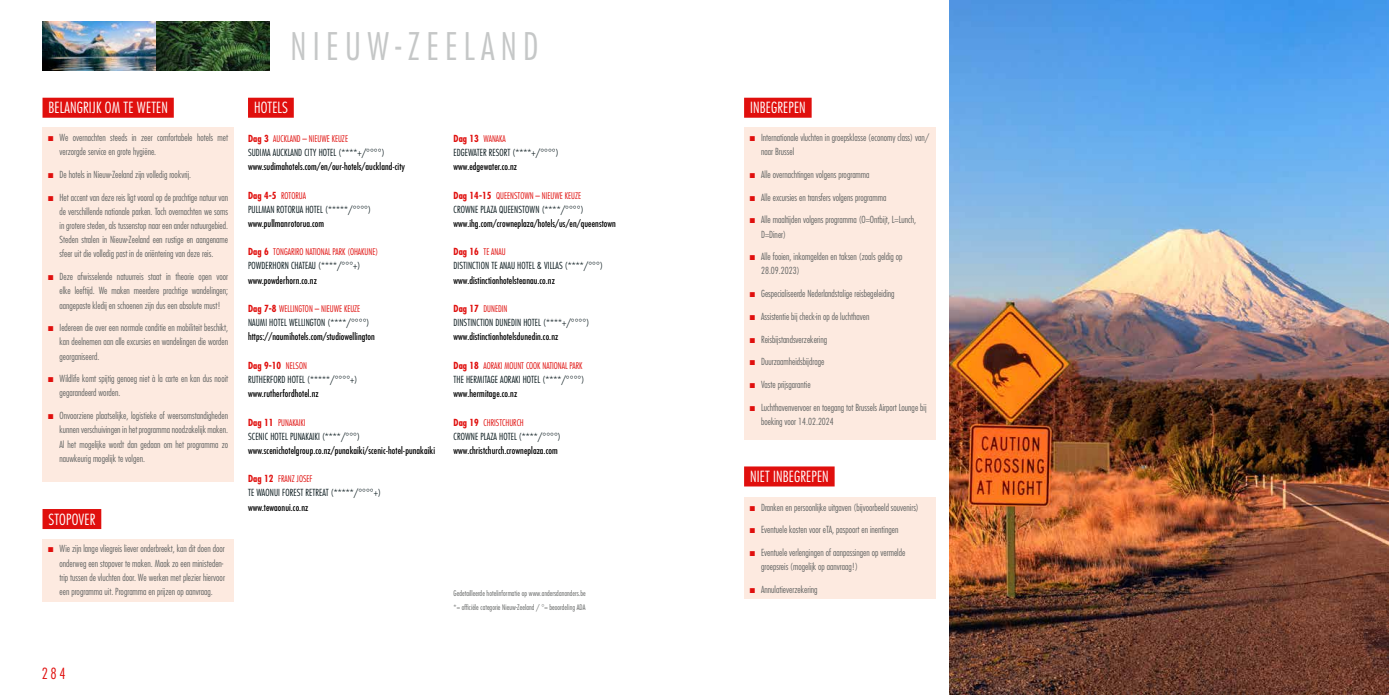
<style>
.page{position:relative;width:1389px;height:695px;background:#fff}
.page>*{position:absolute;margin:0;border:0;box-sizing:border-box;transform-origin:0 0}
.t1{font:300 condensed 37px "Futura Std";letter-spacing:.17em;color:#c5c7c7}
.t2{font:300 condensed 15px "Futura Std";letter-spacing:.01em;color:#fff}
.t3{font:300 condensed 15px "Futura Std";color:#e00f0d}
.t4{font:300 condensed 9.5px/14.2px "Futura Std";color:#626463}
.t5{font:300 condensed 9.5px/14.2px "Futura Std";letter-spacing:.01em;color:#051519}
.t6{font:condensed 9.5px "Futura Std";letter-spacing:.01em;color:#000}
.t7{font:300 condensed 9px "Futura Std";color:#e00f0d}
.t8{font:300 condensed 7.5px/14.2px "Futura Std";letter-spacing:.01em;color:#626463}
.s1{color:#e00f0d}
.s2{font-weight:700;font-size:9.5px}
.s3{font-weight:700;color:#e00f0d}
.s4{font-size:9px;color:#e00f0d}
</style>
<div class="page">
<img style="left:950px;top:0;width:439px;height:694px">
<img style="left:156px;top:21px;width:113px;height:50px">
<img style="left:43px;top:21px;width:113px;height:50px">
<div style="left:43px;top:98px;width:131px;height:20px;background:#e00f0d"></div>
<div style="left:43px;top:128px;width:191px;height:354px;background:#fdeae0"></div>
<div style="left:248px;top:98px;width:46px;height:20px;background:#e00f0d"></div>
<div style="left:744px;top:128px;width:191px;height:311px;background:#fdeae0"></div>
<div style="left:744px;top:497px;width:191px;height:101px;background:#fdeae0"></div>
<div style="left:43px;top:539px;width:191px;height:62px;background:#fdeae0"></div>
<div style="left:744px;top:466px;width:91px;height:20px;background:#e00f0d"></div>
<div style="left:744px;top:98px;width:68px;height:20px;background:#e00f0d"></div>
<div style="left:43px;top:509px;width:58px;height:20px;background:#e00f0d"></div>
<h2 class="t2" style="left:49px;top:99px;width:121px">BELANGRIJK OM TE WETEN</h2>
<p class="t4" style="left:60px;top:130px;width:170px;text-indent:-11px"><span class="s1">■</span> We overnachten steeds in zeer comfortabele hotels met verzorgde service en grote hygiëne.</p>
<p class="t4" style="left:48px;top:167px;width:145px"><span class="s1">■</span> De hotels in Nieuw-Zeeland zijn volledig rookvrij.</p>
<p class="t4" style="left:60px;top:190px;width:170px;text-align:justify;text-indent:-11px"><span class="s1">■</span> Het accent van deze reis ligt vooral op de prachtige natuur van de verschillende nationale parken. Toch overnachten we soms in grotere steden, als tussenstop naar een ander natuurgebied.<br>Steden stralen in Nieuw-Zeeland een rustige en aangename sfeer uit die volledig past in de oriëntering van deze reis.</p>
<p class="t4" style="left:60px;top:269px;width:170px;text-align:justify;text-indent:-11px"><span class="s1">■</span> Deze afwisselende natuurreis staat in theorie open voor elke leeftijd. We maken meerdere prachtige wandelingen; aangepaste kledij en schoenen zijn dus een absolute must!</p>
<p class="t4" style="left:60px;top:320px;width:170px;text-align:justify;text-indent:-11px"><span class="s1">■</span> Iedereen die over een normale conditie en mobiliteit beschikt, kan deelnemen aan alle excursies en wandelingen die worden georganiseerd.</p>
<p class="t4" style="left:60px;top:371px;width:170px;text-indent:-11px"><span class="s1">■</span> Wildlife komt spijtig genoeg niet à la carte en kan dus nooit gegarandeerd worden.</p>
<p class="t4" style="left:60px;top:408px;width:170px;text-align:justify;text-indent:-11px"><span class="s1">■</span> Onvoorziene plaatselijke, logistieke of weersomstandigheden kunnen verschuivingen in het programma noodzakelijk maken.<br>Al het mogelijke wordt dan gedaan om het programma zo nauwkeurig mogelijk te volgen.</p>
<h2 class="t2" style="left:49px;top:510px;width:48px">STOPOVER</h2>
<p class="t4" style="left:60px;top:541px;width:167px;text-indent:-11px"><span class="s1">■</span> Wie zijn lange vliegreis liever onderbreekt, kan dit doen door onderweg een stopover te maken. Maak zo een ministeden&shy;trip tussen de vluchten door. We werken met plezier hiervoor een programma uit. Programma en prijzen op aanvraag.</p>
<h1 class="t1" style="left:291px;top:24px;width:250px">NIEUW-ZEELAND</h1>
<h2 class="t2" style="left:254px;top:99px;width:35px">HOTELS</h2>
<p class="t7" style="left:248px;top:133px;width:102px"><span class="s2">Dag 3</span> AUCKLAND – NIEUWE KEUZE</p>
<p class="t5" style="left:248px;top:145px;width:138px">SUDIMA AUCKLAND CITY HOTEL (****+/°°°°)</p>
<p class="t6" style="left:248px;top:161px;width:159px">www.sudimahotels.com/en/our-hotels/auckland-city</p>
<p class="t7" style="left:248px;top:190px;width:59px"><span class="s2">Dag 4-5</span> ROTORUA</p>
<p class="t5" style="left:248px;top:202px;width:124px">PULLMAN ROTORUA HOTEL (*****/°°°°)</p>
<p class="t6" style="left:248px;top:218px;width:78px">www.pullmanrotorua.com</p>
<p class="t7" style="left:248px;top:246px;width:132px"><span class="s2">Dag 6</span> TONGARIRO NATIONAL PARK (OHAKUNE)</p>
<p class="t5" style="left:248px;top:259px;width:114px">POWDERHORN CHATEAU (****/°°°+)</p>
<p class="t6" style="left:248px;top:274px;width:70px">www.powderhorn.co.nz</p>
<p class="t7" style="left:248px;top:303px;width:114px"><span class="s2">Dag 7-8</span> WELLINGTON – NIEUWE KEUZE</p>
<p class="t5" style="left:248px;top:315px;width:123px">NAUMI HOTEL WELLINGTON (****/°°°°)</p>
<p class="t6" style="left:248px;top:331px;width:128px">https://naumihotels.com/studiowellington</p>
<p class="t5" style="left:248px;top:358px;width:111px"><span class="s3">Dag 9-10</span> <span class="s4">NELSON<br></span>RUTHERFORD HOTEL (*****/°°°°+)</p>
<p class="t6" style="left:248px;top:388px;width:72px">www.rutherfordhotel.nz</p>
<p class="t7" style="left:248px;top:417px;width:59px"><span class="s2">Dag 11</span> PUNAKAIKI</p>
<p class="t5" style="left:248px;top:429px;width:113px">SCENIC HOTEL PUNAKAIKI (****/°°°)</p>
<p class="t6" style="left:248px;top:444px;width:189px">www.scenichotelgroup.co.nz/punakaiki/scenic-hotel-punakaiki</p>
<p class="t7" style="left:248px;top:473px;width:66px"><span class="s2">Dag 12</span> FRANZ JOSEF</p>
<p class="t5" style="left:248px;top:485px;width:134px">TE WAONUI FOREST RETREAT (*****/°°°°+)</p>
<p class="t6" style="left:248px;top:501px;width:62px">www.tewaonui.co.nz</p>
<p class="t7" style="left:454px;top:133px;width:54px"><span class="s2">Dag 13</span> WANAKA</p>
<p class="t5" style="left:454px;top:145px;width:107px">EDGEWATER RESORT (****+/°°°°)</p>
<p class="t6" style="left:454px;top:161px;width:65px">www.edgewater.co.nz</p>
<p class="t7" style="left:454px;top:190px;width:129px"><span class="s2">Dag 14-15</span> QUEENSTOWN – NIEUWE KEUZE</p>
<p class="t5" style="left:454px;top:202px;width:131px">CROWNE PLAZA QUEENSTOWN (****/°°°°)</p>
<p class="t6" style="left:454px;top:218px;width:164px">www.ihg.com/crowneplaza/hotels/us/en/queenstown</p>
<p class="t7" style="left:454px;top:246px;width:54px"><span class="s2">Dag 16</span> TE ANAU</p>
<p class="t5" style="left:454px;top:259px;width:151px">DISTINCTION TE ANAU HOTEL &amp; VILLAS (****/°°°)</p>
<p class="t6" style="left:454px;top:274px;width:103px">www.distinctionhotelsteanau.co.nz</p>
<p class="t7" style="left:454px;top:303px;width:55px"><span class="s2">Dag 17</span> DUNEDIN</p>
<p class="t5" style="left:454px;top:315px;width:137px">DINSTINCTION DUNEDIN HOTEL (****+/°°°°)</p>
<p class="t6" style="left:454px;top:331px;width:106px">www.distinctionhotelsdunedin.co.nz</p>
<p class="t7" style="left:454px;top:360px;width:131px"><span class="s2">Dag 18</span> AORAKI MOUNT COOK NATIONAL PARK</p>
<p class="t5" style="left:454px;top:372px;width:132px">THE HERMITAGE AORAKI HOTEL (****/°°°°)</p>
<p class="t6" style="left:454px;top:388px;width:65px">www.hermitage.co.nz</p>
<p class="t7" style="left:454px;top:417px;width:72px"><span class="s2">Dag 19</span> CHRISTCHURCH</p>
<p class="t5" style="left:454px;top:429px;width:109px">CROWNE PLAZA HOTEL (****/°°°°)</p>
<p class="t6" style="left:454px;top:444px;width:106px">www.christchurch.crowneplaza.com</p>
<p class="t8" style="left:454px;top:585px;width:134px">Gedetailleerde hotelinformatie op www.andersdananders.be *= officiële categorie Nieuw-Zeeland / °= beoordeling ADA</p>
<h2 class="t3" style="left:42px;top:664px;width:25px">284</h2>
<h2 class="t2" style="left:750px;top:99px;width:57px">INBEGREPEN</h2>
<p class="t4" style="left:761px;top:130px;width:170px;text-indent:-11px"><span class="s1">■</span> Internationale vluchten in groepsklasse (economy class) van/ naar Brussel</p>
<p class="t4" style="left:750px;top:167px;width:121px"><span class="s1">■</span> Alle overnachtingen volgens programma</p>
<p class="t4" style="left:750px;top:190px;width:138px"><span class="s1">■</span> Alle excursies en transfers volgens programma</p>
<p class="t4" style="left:761px;top:213px;width:157px;text-indent:-11px"><span class="s1">■</span> Alle maaltijden volgens programma (O=Ontbijt, L=Lunch,<br>D=Diner)</p>
<p class="t4" style="left:761px;top:250px;width:143px;text-indent:-11px"><span class="s1">■</span> Alle fooien, inkomgelden en taksen (zoals geldig op<br>28.09.2023)</p>
<p class="t4" style="left:750px;top:286px;width:146px"><span class="s1">■</span> Gespecialiseerde Nederlandstalige reisbegeleiding</p>
<p class="t4" style="left:750px;top:309px;width:121px"><span class="s1">■</span> Assistentie bij check-in op de luchthaven</p>
<p class="t4" style="left:750px;top:332px;width:79px"><span class="s1">■</span> Reisbijstandsverzekering</p>
<p class="t4" style="left:750px;top:354px;width:76px"><span class="s1">■</span> Duurzaamheidsbijdrage</p>
<p class="t4" style="left:750px;top:377px;width:62px"><span class="s1">■</span> Vaste prijsgarantie</p>
<p class="t4" style="left:761px;top:400px;width:167px;text-indent:-11px"><span class="s1">■</span> Luchthavenvervoer en toegang tot Brussels Airport Lounge bij boeking voor 14.02.2024</p>
<h2 class="t2" style="left:750px;top:467px;width:80px">NIET INBEGREPEN</h2>
<p class="t4" style="left:750px;top:500px;width:171px"><span class="s1">■</span> Dranken en persoonlijke uitgaven (bijvoorbeeld souvenirs)</p>
<p class="t4" style="left:750px;top:522px;width:150px"><span class="s1">■</span> Eventuele kosten voor eTA, paspoort en inentingen</p>
<p class="t4" style="left:761px;top:545px;width:146px;text-indent:-11px"><span class="s1">■</span> Eventuele verlengingen of aanpassingen op vermelde groepsreis (mogelijk op aanvraag!)</p>
<p class="t4" style="left:750px;top:582px;width:69px"><span class="s1">■</span> Annulatieverzekering</p>
</div>
